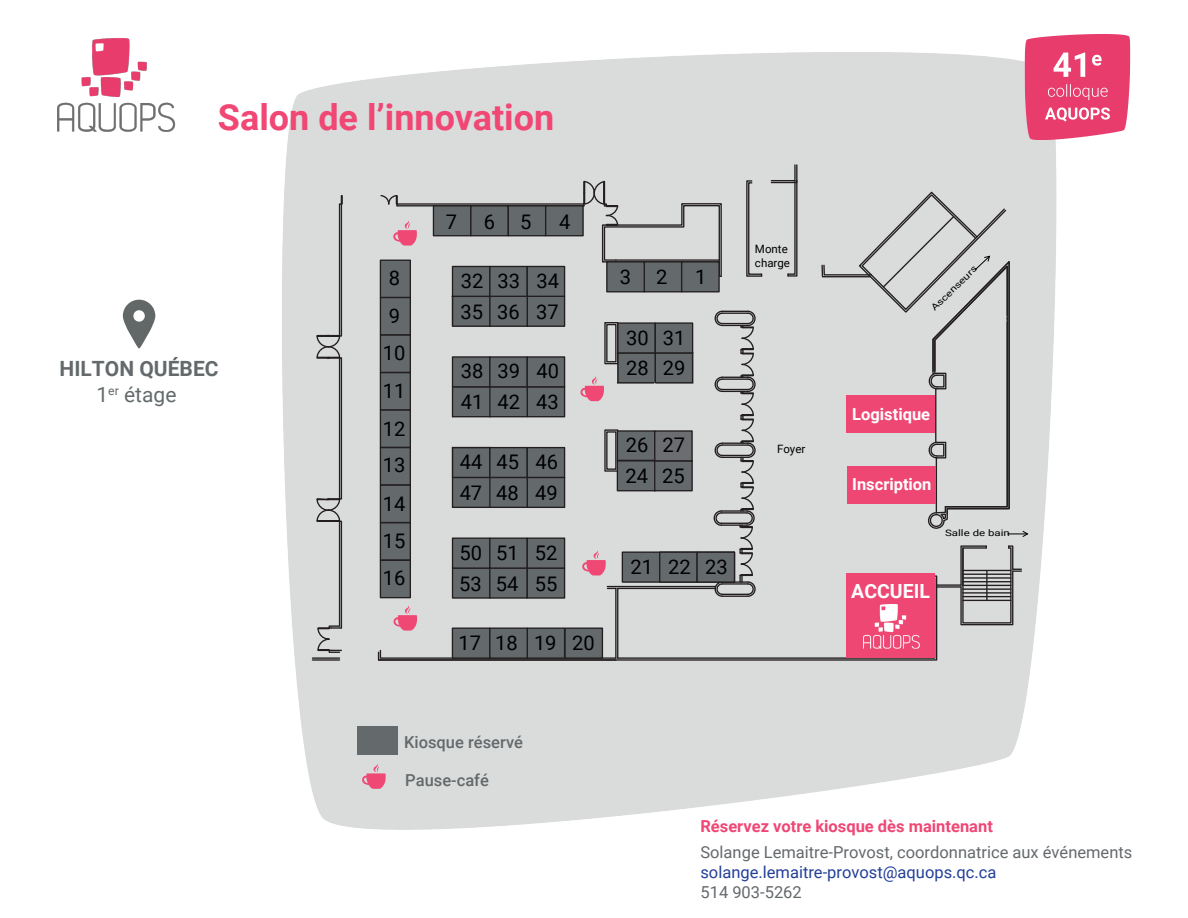
<style>
.page{position:relative;width:1188px;height:918px;background:#fff}
.page>*{position:absolute;margin:0;border:0;box-sizing:border-box;transform-origin:0 0}
.t1{font:700 36px "Roboto";color:#f04774}
.t2{font:700 21px/25.2px "Roboto";color:#646a6c;text-align:center}
.t3{font:20.1px/30.8px "Roboto";color:#000001}
.t4{font:700 19.5px "Roboto";color:#fff}
.t5{font:16.5px "Roboto";color:#64696c}
.t6{font:16.5px "Roboto";color:#223f99}
.t7{font:700 16.5px "Roboto";color:#ef4774}
.t8{font:500 16.5px "Roboto";color:#64696c}
.t9{font:700 16.5px "Roboto";color:#fff}
.t10{font:11.55px/13.8px "Roboto";color:#000001}
.t11{font:9px "Roboto";color:#000001;scale:1.28 1}
.s1{font-weight:400}
</style>
<div class="page">
<img style="left:282px;top:52px;width:775px;height:778px">
<svg style="left:123px;top:300px;width:32px;height:48px"></svg>
<svg style="left:125px;top:302px;width:28px;height:43px"></svg>
<svg style="left:132px;top:309px;width:14px;height:14px"></svg>
<div style="left:134px;top:311px;width:10px;height:10px;background:#fff;border-radius:50%"></div>
<div style="left:133px;top:310px;width:12px;height:12px;border:2px solid #fff;border-radius:50%"></div>
<img style="left:1021px;top:34px;width:110px;height:109px">
<hr style="left:312px;top:659px;width:28px;height:2px;background:#231f20">
<hr style="left:312px;top:657px;width:28px;height:2px;background:#231f20">
<svg style="left:316px;top:195px;width:34px;height:459px;background:#cacaca"></svg>
<hr style="left:339px;top:521px;width:1px;height:105px;background:#231f20">
<svg style="left:377px;top:164px;width:651px;height:497px;background:#bbb8ba"></svg>
<div style="left:846px;top:573px;width:89px;height:85px;background:#ef4774"></div>
<div style="left:654px;top:460px;width:39px;height:31px;background:#646a6c;border:1px solid #231f20"></div>
<div style="left:617px;top:460px;width:38px;height:31px;background:#646a6c;border:1px solid #231f20"></div>
<div style="left:617px;top:430px;width:38px;height:32px;background:#646a6c;border:1px solid #231f20"></div>
<div style="left:654px;top:430px;width:39px;height:32px;background:#6c6d70;border:1px solid #231f20"></div>
<hr style="left:618px;top:490px;width:37px;height:1px;background:#231f20">
<img style="left:864px;top:605px;width:55px;height:44px">
<hr style="left:655px;top:352px;width:38px;height:2px;background:#231f20">
<hr style="left:453px;top:386px;width:112px;height:1px;background:#231f20">
<hr style="left:453px;top:477px;width:112px;height:1px;background:#231f20">
<hr style="left:655px;top:460px;width:37px;height:2px;background:#231f20">
<hr style="left:617px;top:460px;width:38px;height:1px;background:#231f20">
<hr style="left:617px;top:352px;width:38px;height:2px;background:#231f20">
<hr style="left:452px;top:296px;width:112px;height:1px;background:#231f20">
<svg style="left:359px;top:763px;width:28px;height:26px"></svg>
<div style="left:357px;top:727px;width:40px;height:28px;background:#646a6c"></div>
<img style="left:57px;top:38px;width:119px;height:94px">
<h1 class="t1" style="left:218px;top:92px;width:338px">Salon de l’innovation</h1>
<p class="t2" style="left:60px;top:356px;width:160px">HILTON QUÉBEC<br><span class="s1">1</span><sup>er</sup> <span class="s1">étage</span></p>
<p class="t3" style="left:383px;top:259px;width:24px;line-height:37.2px">8<br>9<br>10</p>
<p class="t3" style="left:383px;top:372px;width:24px;line-height:37px;text-align:justify">11<br>12<br>13</p>
<p class="t3" style="left:383px;top:484px;width:24px;line-height:37px;text-align:justify">14<br>15<br>16</p>
<p class="t3" style="left:446px;top:205px;width:13px">7</p>
<p class="t3" style="left:484px;top:205px;width:49px">6 5</p>
<p class="t3" style="left:559px;top:205px;width:13px">4</p>
<p class="t3" style="left:461px;top:265px;width:100px">32 33 34<br>35 36 37</p>
<p class="t3" style="left:620px;top:260px;width:49px">3 2</p>
<p class="t3" style="left:695px;top:260px;width:13px">1</p>
<p class="t3" style="left:626px;top:321px;width:61px">30 31<br>28 29</p>
<p class="t3" style="left:461px;top:355px;width:100px">38 39 40<br>41 42 43</p>
<p class="t3" style="left:460px;top:446px;width:100px">44 45 46<br>47 48 49</p>
<p class="t3" style="left:459px;top:537px;width:100px">50 51 52<br>53 54 55</p>
<p class="t3" style="left:459px;top:627px;width:138px">17 18 19 20</p>
<p class="t3" style="left:626px;top:429px;width:61px">26 27<br>24 25</p>
<p class="t3" style="left:631px;top:551px;width:99px">21 22 23</p>
<p class="t10" style="left:755px;top:241px;width:37px">Monte charge</p>
<p class="t10" style="left:777px;top:442px;width:30px">Foyer</p>
<p class="t8" style="left:404px;top:730px;width:121px">Kiosque réservé</p>
<p class="t8" style="left:405px;top:769px;width:85px">Pause-café</p>
<p class="t11" style="left:928px;top:304px;width:48px;rotate:-44deg">Ascenseurs</p>
<p class="t9" style="left:852px;top:403px;width:79px">Logistique</p>
<p class="t9" style="left:852px;top:473px;width:81px">Inscription</p>
<p class="t11" style="left:945px;top:526px;width:52px">Salle de bain</p>
<p class="t4" style="left:851px;top:577px;width:80px">ACCUEIL</p>
<p class="t7" style="left:700px;top:815px;width:294px">Réservez votre kiosque dès maintenant</p>
<p class="t5" style="left:700px;top:841px;width:433px">Solange Lemaitre-Provost, coordonnatrice aux événements</p>
<p class="t6" style="left:700px;top:861px;width:298px">solange.lemaitre-provost@aquops.qc.ca</p>
<p class="t5" style="left:700px;top:880px;width:103px">514 903-5262</p>
</div>
